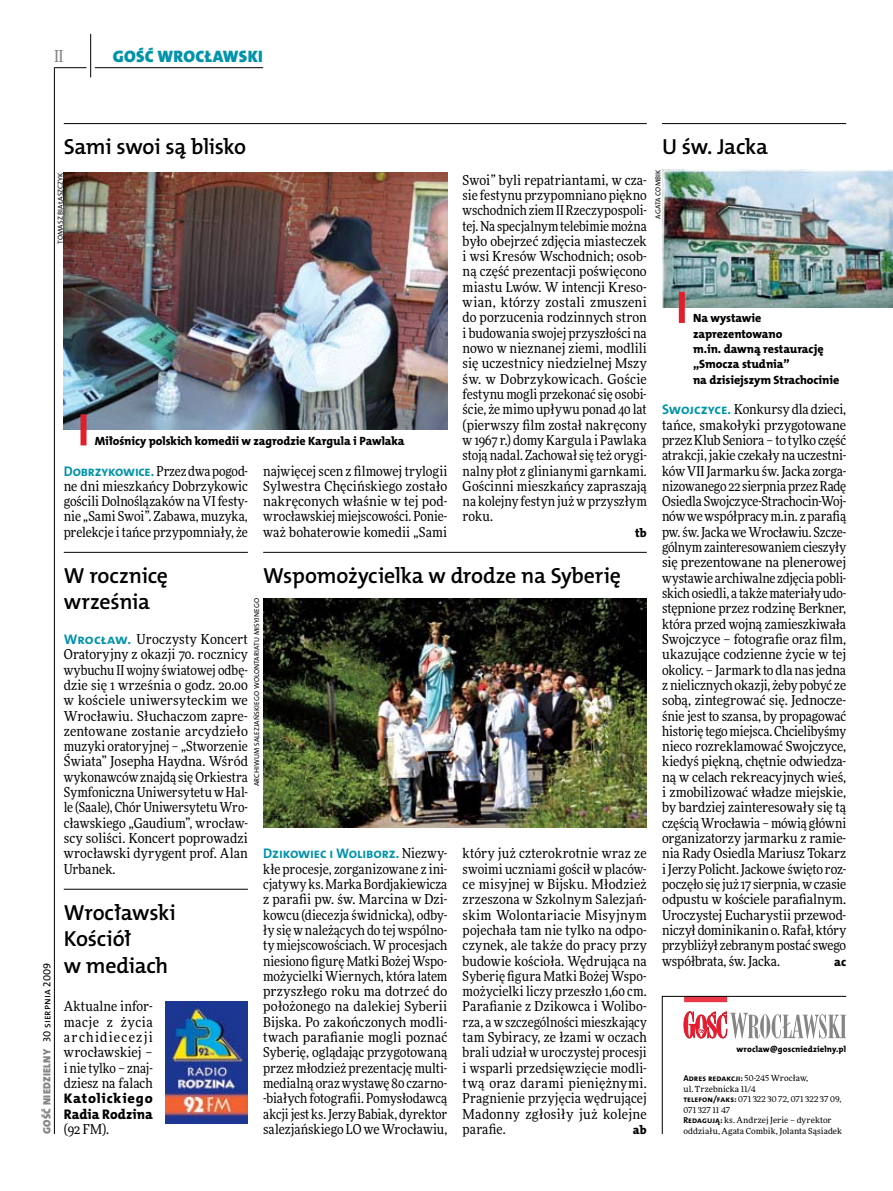
<style>
.page{position:relative;width:893px;height:1191px;background:#fff}
.page>*{position:absolute;margin:0;border:0;box-sizing:border-box;transform-origin:0 0}
.t1{font:21.9px/26.7px "The Mix HP6 Se Bld";letter-spacing:-.01em;color:#000}
.t2{font:16.65px "The Mix HP9 Blk";letter-spacing:.02em;color:#0093aa}
.t3{font:500 16.5px "Freeday Narrow";color:#858486;scale:.9 1}
.t4{font:13.95px "The Mix HP7 Bld";letter-spacing:-.01em;color:#0093aa}
.t5{font:13.95px/15.3px "The Mix HP8 Ex Bld";letter-spacing:.05em;color:#000}
.t6{font:13.65px/15.3px "Freeday Narrow News";color:#000;text-align:justify}
.t7{font:12.3px "The Mix HP8 Ex Bld";color:#000}
.t8{font:12px/15.3px "The Mix HP8 Ex Bld";letter-spacing:-.005em;color:#000}
.t9{font:10.5px "The Mix HP9 Blk";letter-spacing:.025em;color:#858486}
.t10{font:8.55px "The Mix HP7 Bld";letter-spacing:.005em;color:#000}
.t11{font:8.55px "The Mix HP8 Ex Bld";letter-spacing:.02em;color:#000}
.t12{font:8.4px/10.5px "Freeday News";letter-spacing:.01em;color:#000}
.t13{font:7.2px "The Mix HP5 Plain";letter-spacing:.015em;color:#000}
.s1{font-family:"The Mix HP7 Bld";font-size:13.95px;color:#0093aa}
.s2{font-family:"Freeday Narrow News";font-size:13.65px;color:#000}
.s3{font-family:"The Mix HP5 Plain";color:#000}
.s4{font-family:"Freeday News";font-size:8.4px}
.s5{font-family:"The Mix HP7 Bld";font-size:8.55px}
</style>
<div class="page">
<hr style="left:54px;top:67px;width:1px;height:1067px;background:#000">
<hr style="left:90px;top:34px;width:1px;height:43px;background:#000">
<hr style="left:54px;top:67px;width:32px;height:1px;background:#000">
<hr style="left:95px;top:67px;width:168px;height:1px;background:#000">
<svg style="left:662px;top:996px;width:185px;height:138px"></svg>
<hr style="left:662px;top:123px;width:184px;height:1px;background:#000">
<img style="left:263px;top:598px;width:384px;height:229px">
<img style="left:662px;top:169px;width:231px;height:138px">
<div style="left:679px;top:292px;width:6px;height:31px;background:#df1f2a"></div>
<hr style="left:64px;top:123px;width:583px;height:1px;background:#000">
<hr style="left:263px;top:552px;width:384px;height:1px;background:#000">
<hr style="left:64px;top:552px;width:184px;height:1px;background:#000">
<hr style="left:64px;top:889px;width:184px;height:1px;background:#000">
<img style="left:165px;top:1001px;width:82px;height:122px">
<img style="left:64px;top:173px;width:383px;height:256px">
<div style="left:81px;top:414px;width:6px;height:31px;background:#df1f2a"></div>
<p class="t3" style="left:54px;top:46px;width:11px">II</p>
<p class="t2" style="left:113px;top:46px;width:152px">GOŚĆ WROCŁAWSKI</p>
<h1 class="t1" style="left:64px;top:133px;width:184px">Sami swoi są blisko</h1>
<p class="t13" style="left:56px;top:244px;width:73px;rotate:-90deg">tomasz białaszczyk</p>
<p class="t6" style="left:463px;top:172px;width:186px">Swoi” byli repatriantami, w cza&shy;sie festynu przypomniano piękno wschodnich ziem II Rzeczypospoli&shy;tej. Na specjalnym telebimie można było obejrzeć zdjęcia miasteczek i wsi Kresów Wschodnich; osob&shy;ną część prezentacji poświęcono miastu Lwów. W intencji Kreso&shy;wian, którzy zostali zmuszeni do porzucenia rodzinnych stron i budowania swojej przyszłości na nowo w nieznanej ziemi, modlili się uczestnicy niedzielnej Mszy św. w Dobrzykowicach. Goście festynu mogli przekonać się osobi&shy;ście, że mimo upływu ponad 40 lat (pierwszy film został nakręcony w 1967 r.) domy Kargula i Pawlaka stoją nadal. Zachował się też orygi&shy;nalny płot z glinianymi garnkami.<br>Gościnni mieszkańcy zapraszają na kolejny festyn już w przyszłym roku.</p>
<p class="t7" style="left:635px;top:525px;width:13px">tb</p>
<h1 class="t1" style="left:263px;top:562px;width:359px">Wspomożycielka w drodze na Syberię</h1>
<p class="t8" style="left:95px;top:433px;width:311px">Miłośnicy polskich komedii w zagrodzie Kargula i Pawlaka</p>
<p class="t6" style="left:64px;top:463px;width:186px"><span class="s1">Dobrzykowice.</span> Przez dwa pogod&shy;ne dni mieszkańcy Dobrzykowic gościli Dolnoślązaków na VI festy&shy;nie „Sami Swoi”. Zabawa, muzyka, prelekcje i tańce przypomniały, że</p>
<p class="t6" style="left:263px;top:463px;width:186px">najwięcej scen z filmowej trylogii Sylwestra Chęcińskiego zostało nakręconych właśnie w tej pod&shy;wrocławskiej miejscowości. Ponie&shy;waż bohaterowie komedii „Sami</p>
<h1 class="t1" style="left:64px;top:562px;width:106px">W rocznicę września</h1>
<p class="t6" style="left:64px;top:631px;width:186px"><span class="s1">Wrocław.</span> Uroczysty Koncert Oratoryjny z okazji 70. rocznicy wybuchu II wojny światowej odbę&shy;dzie się 1 września o godz. 20.00 w kościele uniwersyteckim we Wrocławiu. Słuchaczom zapre&shy;zentowane zostanie arcydzieło muzyki oratoryjnej – „Stworzenie Świata” Josepha Haydna. Wśród wykonawców znajdą się Orkiestra Symfoniczna Uniwersytetu w Hal&shy;le (Saale), Chór Uniwersytetu Wro&shy;cławskiego „Gaudium”, wrocław&shy;scy soliści. Koncert poprowadzi wrocławski dyrygent prof. Alan Urbanek.</p>
<p class="t13" style="left:252px;top:786px;width:190px;rotate:-90deg">Archiwum Salezjańskiego Wolontariatu Misyjnego</p>
<p class="t4" style="left:263px;top:844px;width:186px">Dzikowiec i Woliborz. <span class="s2">Niezwy-</span></p>
<p class="t6" style="left:263px;top:861px;width:186px">kłe procesje, zorganizowane z ini&shy;cjatywy ks. Marka Bordjakiewicza z parafii pw. św. Marcina w Dzi&shy;kowcu (diecezja świdnicka), odby&shy;ły się w należących do tej wspólno&shy;ty miejscowościach. W procesjach niesiono figurę Matki Bożej Wspo&shy;możycielki Wiernych, która latem przyszłego roku ma dotrzeć do położonego na dalekiej Syberii Bijska. Po zakończonych modli&shy;twach parafianie mogli poznać Syberię, oglądając przygotowaną przez młodzież prezentację multi&shy;medialną oraz wystawę 80 czarno--białych fotografii. Pomysłodawcą akcji jest ks. Jerzy Babiak, dyrektor salezjańskiego LO we Wrocławiu,</p>
<p class="t6" style="left:463px;top:845px;width:186px">który już czterokrotnie wraz ze swoimi uczniami gościł w placów&shy;ce misyjnej w Bijsku. Młodzież zrzeszona w Szkolnym Salezjań&shy;skim Wolontariacie Misyjnym pojechała tam nie tylko na odpo&shy;czynek, ale także do pracy przy budowie kościoła. Wędrująca na Syberię figura Matki Bożej Wspo&shy;możycielki liczy przeszło 1,60 cm.<br>Parafianie z Dzikowca i Wolibo&shy;rza, a w szczególności mieszkający tam Sybiracy, ze łzami w oczach brali udział w uroczystej procesji i wsparli przedsięwzięcie modli&shy;twą oraz darami pieniężnymi.<br>Pragnienie przyjęcia wędrującej Madonny zgłosiły już kolejne parafie.</p>
<h1 class="t1" style="left:64px;top:899px;width:114px">Wrocławski<br>Kościół<br>w mediach</h1>
<p class="t9" style="left:40px;top:1134px;width:173px;rotate:-90deg">GOŚĆ NIEDZIELNY <span class="s3">30 sierpnia 2009</span></p>
<p class="t6" style="left:64px;top:998px;width:90px">Aktualne infor&shy;macje z życia archidiecezji wrocławskiej – i nie tylko – znaj&shy;dziesz na falach</p>
<p class="t5" style="left:64px;top:1091px;width:90px">Katolickiego<br>Radia Rodzina</p>
<p class="t6" style="left:64px;top:1121px;width:47px">(92 FM).</p>
<p class="t7" style="left:633px;top:1122px;width:15px">ab</p>
<h1 class="t1" style="left:662px;top:133px;width:107px">U św. Jacka</h1>
<p class="t13" style="left:653px;top:218px;width:51px;rotate:-90deg">Agata Combik</p>
<p class="t8" style="left:693px;top:311px;width:148px">Na wystawie zaprezentowano<br>m.in. dawną restaurację „Smocza studnia”<br>na dzisiejszym Strachocinie</p>
<p class="t6" style="left:662px;top:401px;width:186px"><span class="s1">Swojczyce.</span> Konkursy dla dzieci, tańce, smakołyki przygotowane przez Klub Seniora – to tylko część atrakcji, jakie czekały na uczestni&shy;ków VII Jarmarku św. Jacka zorga&shy;nizowanego 22 sierpnia przez Radę Osiedla Swojczyce-Strachocin-Woj&shy;nów we współpracy m.in. z parafią pw. św. Jacka we Wrocławiu. Szcze&shy;gólnym zainteresowaniem cieszyły się prezentowane na plenerowej wystawie archiwalne zdjęcia pobli&shy;skich osiedli, a także materiały udo&shy;stępnione przez rodzinę Berkner, która przed wojną zamieszkiwała Swojczyce – fotografie oraz film, ukazujące codzienne życie w tej okolicy. – Jarmark to dla nas jedna z nielicznych okazji, żeby pobyć ze sobą, zintegrować się. Jednocze&shy;śnie jest to szansa, by propagować historię tego miejsca. Chcielibyśmy nieco rozreklamować Swojczyce, kiedyś piękną, chętnie odwiedza&shy;ną w celach rekreacyjnych wieś, i zmobilizować władze miejskie, by bardziej zainteresowały się tą częścią Wrocławia – mówią główni organizatorzy jarmarku z ramie&shy;nia Rady Osiedla Mariusz Tokarz i Jerzy Policht. Jackowe święto roz&shy;poczęło się już 17 sierpnia, wczasie odpustu w kościele parafialnym.<br>Uroczystej Eucharystii przewod&shy;niczył dominikanin o. Rafał, który przybliżył zebranym postać swego współbrata, św. Jacka.</p>
<p class="t7" style="left:834px;top:953px;width:14px">ac</p>
<p class="t11" style="left:736px;top:1043px;width:111px">wroclaw@goscniedzielny.pl</p>
<p class="t10" style="left:683px;top:1073px;width:126px">Adres redakcji: <span class="s4">50-245 Wrocław,</span></p>
<p class="t12" style="left:683px;top:1083px;width:160px">ul. Trzebnicka 11/4<br><span class="s5">telefon/faks:</span> 071 322 30 72, 071 322 37 09,<br>071 327 11 47<br><span class="s5">Redagują:</span> ks. Andrzej Jerie – dyrektor oddziału, Agata Combik, Jolanta Sąsiadek</p>
</div>
